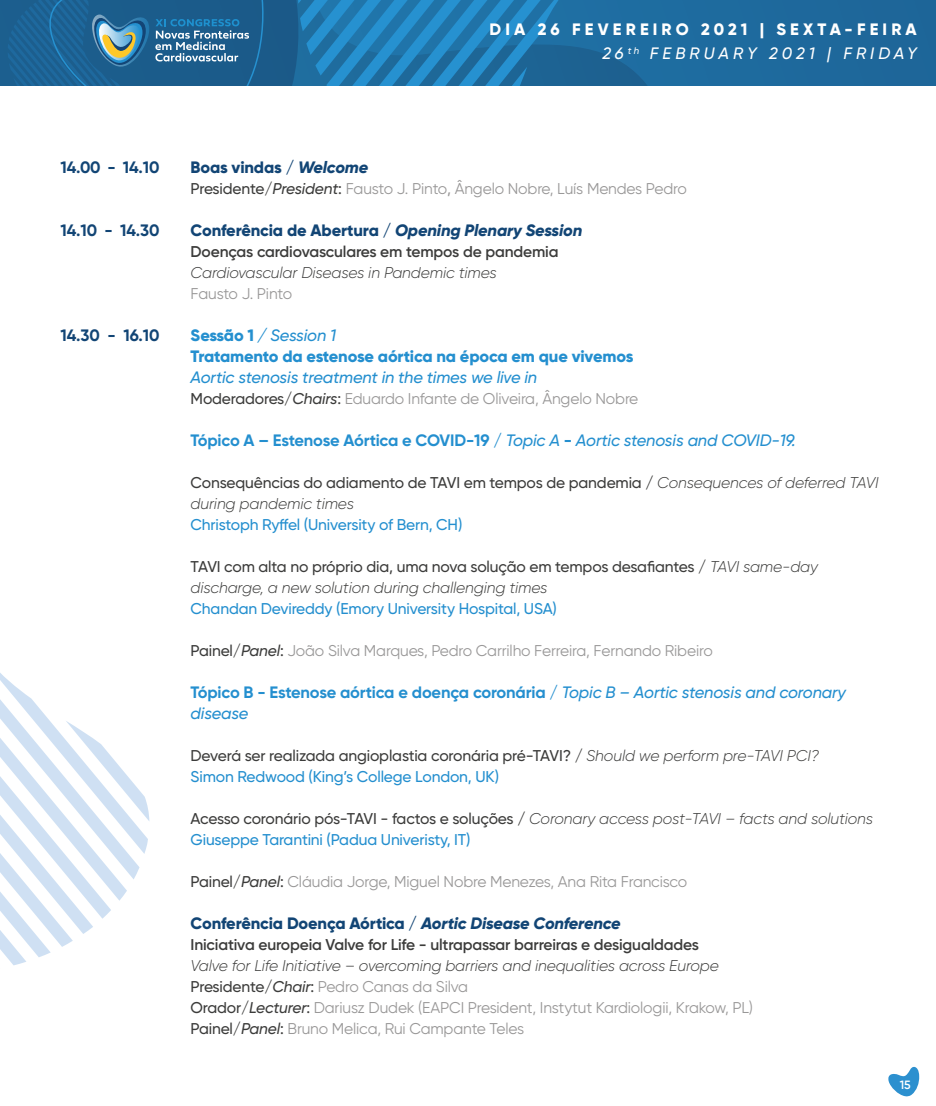
<style>
.page{position:relative;width:936px;height:1106px;background:#fff}
.page>*{position:absolute;margin:0;border:0;box-sizing:border-box;transform-origin:0 0}
.t1{font:700 16.5px/21px "Gilroy";letter-spacing:-.01em;color:#248fcf}
.t2{font:800 16.5px "Gilroy";letter-spacing:-.01em;color:#124575}
.t3{font:800 16.5px/21px "Gilroy";letter-spacing:-.01em;color:#248fcf}
.t4{font:800 16.5px/24.5px "Gilroy";letter-spacing:.25em;color:#fff;text-align:right}
.t5{font:italic 500 16.5px "Gilroy";letter-spacing:-.01em;color:#248fcf}
.t6{font:700 16.5px "Gilroy";letter-spacing:-.01em;color:#124575}
.t7{font:15.6px/21px "Gilroy";letter-spacing:-.01em;color:#999898}
.t8{font:500 15.6px/21px "Gilroy";letter-spacing:-.01em;color:#3c3c3b}
.t9{font:italic 300 15.6px/21px "Gilroy";letter-spacing:-.01em;color:#3c3c3b}
.t10{font:600 15.6px "Gilroy";letter-spacing:-.01em;color:#3c3c3b}
.t11{font:500 15.6px "Gilroy";letter-spacing:-.01em;color:#248fcf}
.t12{font:600 12px "Gilroy";color:#fff}
.s1{font-weight:500;font-style:italic}
.s2{font-weight:600;font-style:italic}
.s3{font-weight:500;color:#3c3c3b}
.s4{font-weight:500;font-style:italic;color:#3c3c3b}
.s5{font-weight:500}
.s6{font-weight:600}
.s7{font-weight:300;font-style:italic}
.s8{color:#248fcf}
.s9{font-weight:500;font-style:normal}
.s10{font-weight:600;font-style:normal}
.s11{font-weight:500;font-style:normal;color:#248fcf}
.s12{font-style:italic}
.s13{font-weight:300;font-style:italic;color:#3c3c3b}
</style>
<div class="page">
<svg style="left:0;top:673px;width:149px;height:293px"></svg>
<svg style="left:0;top:0;width:311px;height:85px;background:#286895"></svg>
<svg style="left:311px;top:0;width:624px;height:85px;background:#1f71a6"></svg>
<svg style="left:888px;top:1066px;width:31px;height:30px"></svg>
<p class="t4" style="left:489px;top:17px;width:428px">DIA 26 FEVEREIRO 2021 | SEXTA-FEIRA<br><span class="s1">26</span> <sup>th</sup> <span class="s1">FEBRUARY 2021 | FRIDAY</span></p>
<p class="t6" style="left:61px;top:157px;width:100px">14.00 - 14.10</p>
<p class="t6" style="left:61px;top:220px;width:100px">14.10 - 14.30</p>
<p class="t6" style="left:61px;top:325px;width:100px">14.30 - 16.10</p>
<p class="t2" style="left:190px;top:156px;width:179px">Boas vindas / <span class="s2">Welcome</span></p>
<p class="t7" style="left:190px;top:177px;width:497px"><span class="s3">Presidente/</span><span class="s4">President</span><span class="s3">:</span> Fausto J. Pinto<span class="s5">,</span> Ângelo Nobre, Luís Mendes Pedro</p>
<p class="t2" style="left:190px;top:219px;width:393px">Conferência de Abertura / <span class="s2">Opening Plenary Session</span></p>
<p class="t10" style="left:190px;top:241px;width:369px">Doenças cardiovasculares em tempos de pandemia</p>
<p class="t9" style="left:190px;top:261px;width:308px">Cardiovascular Diseases in Pandemic times</p>
<p class="t7" style="left:190px;top:282px;width:103px">Fausto J. Pinto</p>
<p class="t3" style="left:190px;top:324px;width:444px">Sessão 1 <span class="s2">/</span> <span class="s1">Session 1<br></span>Tratamento da estenose aórtica na época em que vivemos</p>
<p class="t5" style="left:190px;top:367px;width:348px">Aortic stenosis treatment in the times we live in</p>
<p class="t7" style="left:190px;top:387px;width:449px"><span class="s3">Moderadores/</span><span class="s4">Chairs</span><span class="s3">:</span> Eduardo Infante de Oliveira, Ângelo Nobre</p>
<p class="t1" style="left:190px;top:429px;width:606px">Tópico A – Estenose Aórtica e COVID-19 / <span class="s1">Topic A</span> - <span class="s1">Aortic stenosis and COVID-19.</span></p>
<p class="t8" style="left:190px;top:471px;width:689px">Consequências do adiamento de TAVI em tempos de pandemia <span class="s6">/</span> <span class="s7">Consequences of deferred TAVI during pandemic times</span></p>
<p class="t11" style="left:190px;top:514px;width:273px">Christoph Ryffel (University of Bern, CH)</p>
<p class="t8" style="left:190px;top:555px;width:629px">TAVI com alta no próprio dia, uma nova solução em tempos desafiantes / <span class="s7">TAVI same-day discharge, a new solution during challenging times</span></p>
<p class="t11" style="left:190px;top:598px;width:368px">Chandan Devireddy (Emory University Hospital, USA)</p>
<p class="t7" style="left:190px;top:639px;width:523px"><span class="s3">Painel/</span><span class="s4">Panel</span><span class="s3">:</span> João Silva Marques, Pedro Carrilho Ferreira, Fernando Ribeiro</p>
<p class="t1" style="left:190px;top:681px;width:657px">Tópico B - Estenose aórtica e doença coronária / <span class="s1">Topic B – Aortic stenosis and coronary disease</span></p>
<p class="t8" style="left:190px;top:744px;width:630px">Deverá ser realizada angioplastia coronária pré-TAVI? / <span class="s7">Should we perform pre-TAVI PCI?<br></span><span class="s8">Simon Redwood (King’s College London, UK)</span></p>
<p class="t9" style="left:190px;top:807px;width:684px"><span class="s9">Acesso coronário pós-TAVI - factos e soluções</span> <span class="s10">/</span> Coronary access post-TAVI – facts and solutions<br><span class="s11">Giuseppe Tarantini (Padua Univeristy, IT)</span></p>
<p class="t7" style="left:190px;top:870px;width:498px"><span class="s3">Painel/</span><span class="s4">Panel</span><span class="s3">:</span> Cláudia Jorge, Miguel Nobre Menezes, Ana Rita Francisco</p>
<p class="t2" style="left:190px;top:912px;width:431px">Conferência Doença Aórtica / <span class="s12">Aortic Disease Conference</span></p>
<p class="t10" style="left:190px;top:934px;width:510px">Iniciativa europeia Valve for Life - ultrapassar barreiras e desigualdades</p>
<p class="t7" style="left:190px;top:954px;width:564px"><span class="s13">Valve for Life Initiative – overcoming barriers and inequalities across Europe </span><span class="s3">Presidente/</span><span class="s4">Chair</span><span class="s3">:</span> Pedro Canas da Silva<br><span class="s3">Orador/</span><span class="s4">Lecturer</span><span class="s3">:</span> Dariusz Dudek (EAPCI President, Instytut Kardiologii, Krakow, PL)<br><span class="s3">Painel/</span><span class="s4">Panel</span><span class="s3">:</span> Bruno Melica, Rui Campante Teles</p>
<p class="t12" style="left:899px;top:1077px;width:12px">15</p>
</div>
